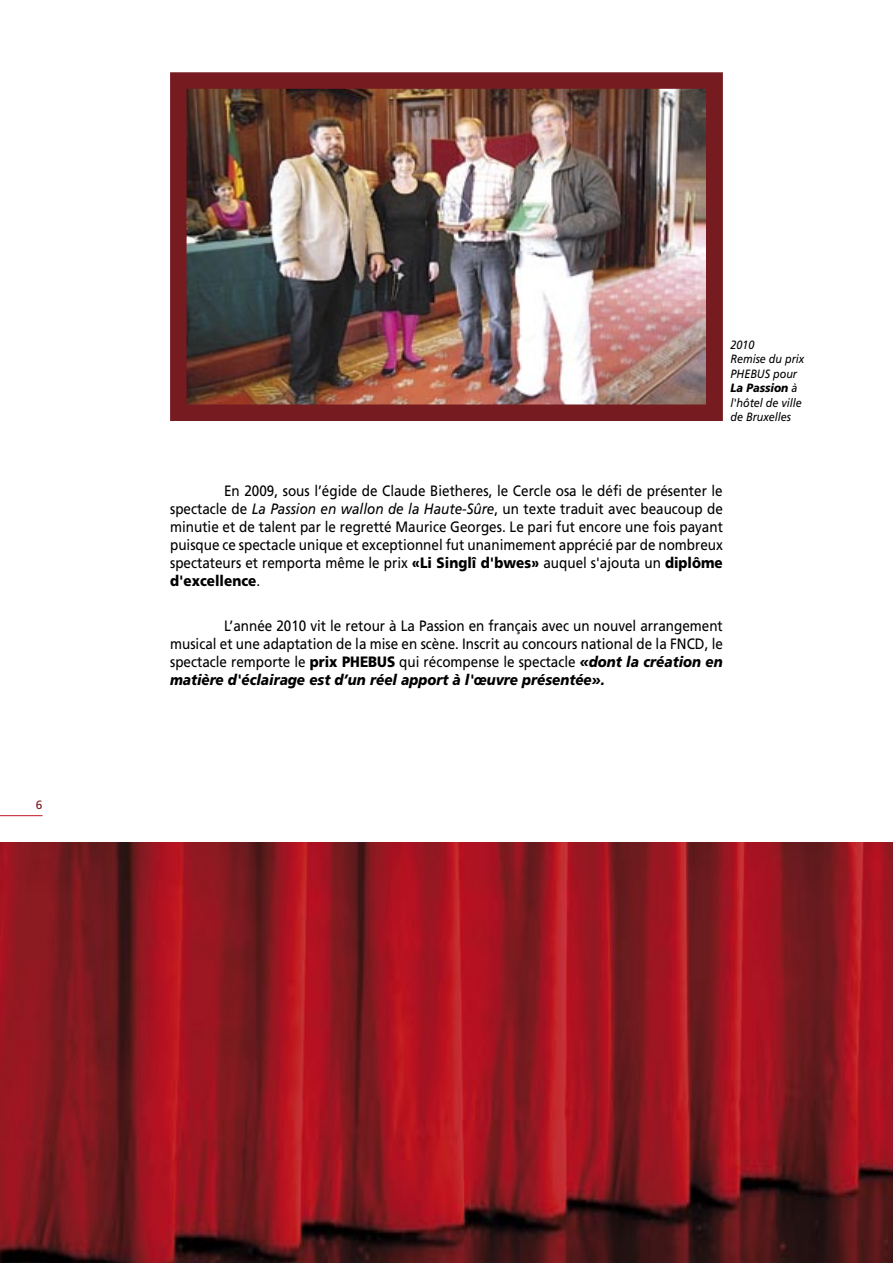
<style>
.page{position:relative;width:893px;height:1263px;background:#fff}
.page>*{position:absolute;margin:0;border:0;box-sizing:border-box;transform-origin:0 0}
.t1{font:15px/18px "Frutiger";color:#000;text-align:justify;scale:.9 1}
.t2{font:italic 12px/14.4px "Frutiger";color:#000;scale:.9 1}
.t3{font:12px "Frutiger";color:#761b1f}
.s1{font-weight:900}
.s2{font-style:italic}
.s3{font-weight:900;font-style:italic}
</style>
<div class="page">
<img style="left:0;top:842px;width:893px;height:421px">
<img style="left:170px;top:72px;width:553px;height:349px">
<hr style="left:0;top:815px;width:43px;height:1px;background:#c21721">
<p class="t3" style="left:36px;top:797px;width:8px">6</p>
<p class="t2" style="left:730px;top:337px;width:84px">2010<br>Remise du prix<br>PHEBUS pour<br><span class="s1">La Passion</span> à l'hôtel de ville de Bruxelles</p>
<p class="t1" style="left:170px;top:482px;width:616px;text-indent:54px">En 2009, sous l’égide de Claude Bietheres, le Cercle osa le défi de présenter le spectacle de <span class="s2">La Passion en wallon de la Haute-Sûre</span>, un texte traduit avec beaucoup de minutie et de talent par le regretté Maurice Georges. Le pari fut encore une fois payant puisque ce spectacle unique et exceptionnel fut unanimement apprécié par de nombreux spectateurs et remporta même le prix <span class="s1">«Li Singlî d'bwes»</span> auquel s'ajouta un <span class="s1">diplôme d'excellence</span>.</p>
<p class="t1" style="left:170px;top:617px;width:616px;text-indent:54px">L’année 2010 vit le retour à La Passion en français avec un nouvel arrangement musical et une adaptation de la mise en scène. Inscrit au concours national de la FNCD, le spectacle remporte le <span class="s1">prix PHEBUS</span> qui récompense le spectacle <span class="s3">«dont la création en matière d'éclairage est d’un réel apport à l'œuvre présentée».</span></p>
</div>
